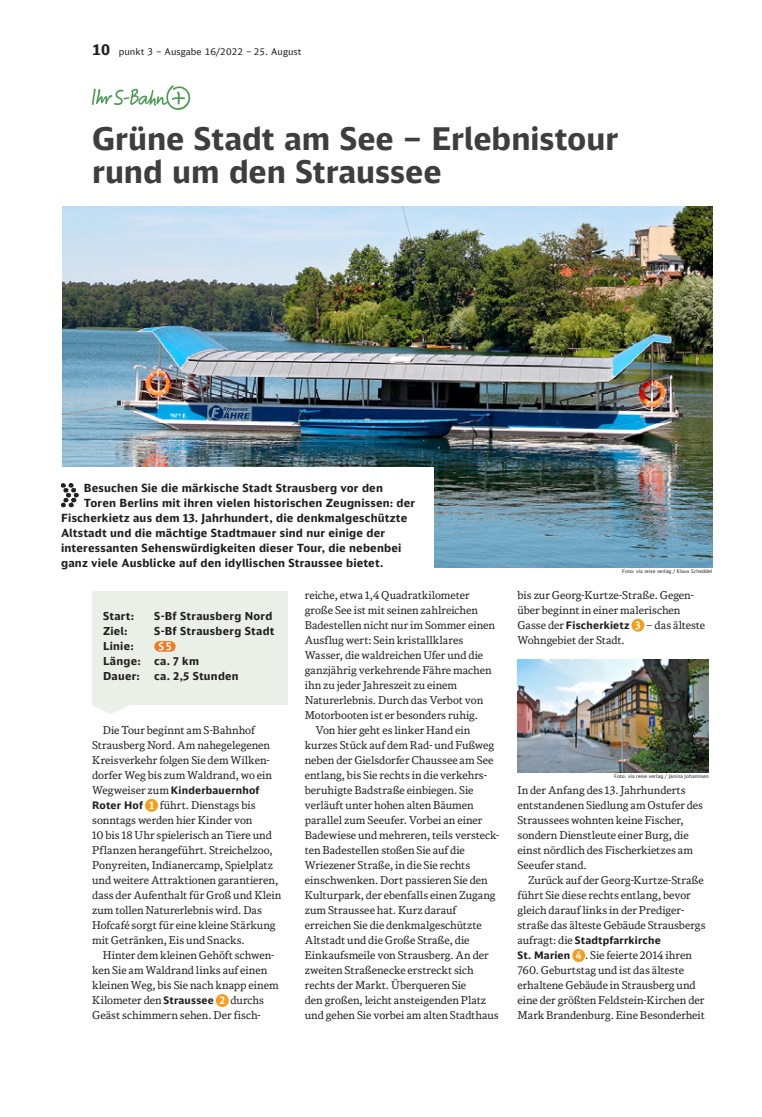
<style>
.page{position:relative;width:762px;height:1117px;background:#fff}
.page>*{position:absolute;margin:0;border:0;box-sizing:border-box;transform-origin:0 0}
.t1{font:700 31.25px/32.5px "DB Sans Alternate";letter-spacing:-.005em;color:#3e3e3f}
.t2{font:700 11.25px "DB Sans Alternate";letter-spacing:.015em;color:#231f20}
.t3{font:700 11px/15px "DB Sans Alternate";letter-spacing:.025em;color:#231f20}
.t4{font:10.75px/15px "DB News";color:#231f20}
.t5{font:700 10.38px "DB Sans Alternate";letter-spacing:.015em;color:#231f20}
.t6{font:9.38px "DB Sans";letter-spacing:.01em;color:#231f20}
.t7{font:5px "DB Sans Alternate";letter-spacing:.01em;color:#231f20}
.s1{font-weight:700;font-size:15px}
.s2{font-family:"DB News";font-weight:400;font-size:10.75px}
.s3{font-family:"DB Sans Alternate";font-weight:700;font-size:10.38px}
.s4{font-family:"DB Sans Cond Altern";font-weight:700;font-size:10.5px;color:#fff}
</style>
<div class="page">
<div style="left:145px;top:798px;width:13px;height:13px;background:#f89c1c;border-radius:50%"></div>
<div style="left:216px;top:993px;width:13px;height:13px;background:#f89c1c;border-radius:50%"></div>
<div style="left:631px;top:618px;width:13px;height:13px;background:#f89c1c;border-radius:50%"></div>
<img style="left:517px;top:659px;width:192px;height:113px">
<div style="left:572px;top:948px;width:13px;height:13px;background:#f89c1c;border-radius:50%"></div>
<img style="left:92px;top:85px;width:99px;height:25px">
<img style="left:62px;top:206px;width:650px;height:361px">
<div style="left:61px;top:466px;width:372px;height:106px;background:#fff"></div>
<img style="left:62px;top:483px;width:17px;height:24px">
<div style="left:92px;top:591px;width:195px;height:114px;background:#eaf0e7"></div>
<svg style="left:154px;top:641px;width:22px;height:10px"></svg>
<svg style="left:159px;top:642px;width:12px;height:8px"></svg>
<svg style="left:93px;top:705px;width:36px;height:8px"></svg>
<p class="t6" style="left:92px;top:46px;width:211px"><span class="s1">10</span> punkt 3 – Ausgabe 16/2022 – 25. August</p>
<p class="t1" style="left:92px;top:121px;width:528px">Grüne Stadt am See – Erlebnistour rund um den Straussee</p>
<p class="t2" style="left:84px;top:480px;width:300px">Besuchen Sie die märkische Stadt Strausberg vor den</p>
<p class="t2" style="left:84px;top:495px;width:333px">Toren Berlins mit ihren vielen historischen Zeugnissen: der</p>
<p class="t2" style="left:61px;top:510px;width:348px">Fischerkietz aus dem 13. Jahrhundert, die denkmalgeschützte</p>
<p class="t2" style="left:61px;top:525px;width:325px">Altstadt und die mächtige Stadtmauer sind nur einige der</p>
<p class="t2" style="left:61px;top:540px;width:342px">interessanten Sehenswürdigkeiten dieser Tour, die nebenbei</p>
<p class="t2" style="left:61px;top:555px;width:324px">ganz viele Ausblicke auf den idyllischen Straussee bietet.</p>
<p class="t3" style="left:103px;top:608px;width:33px">Start:</p>
<p class="t3" style="left:154px;top:608px;width:120px">S-Bf Strausberg Nord</p>
<p class="t3" style="left:103px;top:623px;width:26px">Ziel:</p>
<p class="t3" style="left:154px;top:623px;width:122px">S-Bf Strausberg Stadt</p>
<p class="t3" style="left:103px;top:638px;width:97px">Linie:<br>Länge: ca. 7 km<br>Dauer:</p>
<p class="t3" style="left:154px;top:668px;width:86px">ca. 2,5 Stunden</p>
<p class="t4" style="left:92px;top:722px;width:181px;text-indent:11px">Die Tour beginnt am S-Bahnhof Strausberg Nord. Am nahegelegenen Kreisverkehr folgen Sie dem Wilken&shy;dorfer Weg bis zum Waldrand, wo ein</p>
<p class="t5" style="left:92px;top:783px;width:169px"><span class="s2">Wegweiser zum</span> Kinderbauernhof</p>
<p class="t4" style="left:92px;top:797px;width:165px"><span class="s3">Roter Hof</span> <span class="s4">1</span> führt. Dienstags bis</p>
<p class="t4" style="left:92px;top:812px;width:162px">sonntags werden hier Kinder von</p>
<p class="t4" style="left:92px;top:827px;width:181px">10 bis 18 Uhr spielerisch an Tiere und</p>
<p class="t4" style="left:92px;top:842px;width:182px">Pflanzen herangeführt. Streichelzoo,</p>
<p class="t4" style="left:92px;top:857px;width:182px">Ponyreiten, Indianercamp, Spielplatz</p>
<p class="t4" style="left:92px;top:872px;width:188px">und weitere Attraktionen garantieren,</p>
<p class="t4" style="left:92px;top:887px;width:191px">dass der Aufenthalt für Groß und Klein</p>
<p class="t4" style="left:92px;top:902px;width:171px">zum tollen Naturerlebnis wird. Das</p>
<p class="t4" style="left:92px;top:917px;width:185px">Hofcafé sorgt für eine kleine Stärkung</p>
<p class="t4" style="left:92px;top:932px;width:154px">mit Getränken, Eis und Snacks.</p>
<p class="t4" style="left:103px;top:947px;width:173px">Hinter dem kleinen Gehöft schwen-</p>
<p class="t4" style="left:92px;top:962px;width:177px">ken Sie am Waldrand links auf einen</p>
<p class="t4" style="left:92px;top:977px;width:188px">kleinen Weg, bis Sie nach knapp einem</p>
<p class="t4" style="left:92px;top:992px;width:174px">Kilometer den <span class="s3">Straussee</span> <span class="s4">2</span> durchs</p>
<p class="t4" style="left:92px;top:1007px;width:169px">Geäst schimmern sehen. Der fisch-</p>
<p class="t4" style="left:305px;top:587px;width:166px">reiche, etwa 1,4 Quadratkilometer</p>
<p class="t4" style="left:305px;top:602px;width:175px">große See ist mit seinen zahlreichen</p>
<p class="t4" style="left:305px;top:617px;width:192px">Badestellen nicht nur im Sommer einen</p>
<p class="t4" style="left:305px;top:632px;width:160px">Ausflug wert: Sein kristallklares</p>
<p class="t4" style="left:305px;top:647px;width:180px">Wasser, die waldreichen Ufer und die</p>
<p class="t4" style="left:305px;top:662px;width:188px">ganzjährig verkehrende Fähre machen</p>
<p class="t4" style="left:305px;top:677px;width:154px">ihn zu jeder Jahreszeit zu einem</p>
<p class="t4" style="left:305px;top:692px;width:180px">Naturerlebnis. Durch das Verbot von</p>
<p class="t4" style="left:305px;top:707px;width:175px">Motorbooten ist er besonders ruhig.</p>
<p class="t4" style="left:315px;top:722px;width:157px">Von hier geht es linker Hand ein</p>
<p class="t4" style="left:305px;top:737px;width:191px">kurzes Stück auf dem Rad- und Fußweg</p>
<p class="t4" style="left:305px;top:752px;width:190px">neben der Gielsdorfer Chaussee am See</p>
<p class="t4" style="left:305px;top:767px;width:183px">entlang, bis Sie rechts in die verkehrs-</p>
<p class="t4" style="left:305px;top:782px;width:170px">beruhigte Badstraße einbiegen. Sie</p>
<p class="t4" style="left:305px;top:797px;width:170px">verläuft unter hohen alten Bäumen</p>
<p class="t4" style="left:305px;top:812px;width:179px">parallel zum Seeufer. Vorbei an einer</p>
<p class="t4" style="left:305px;top:827px;width:196px">Badewiese und mehreren, teils versteck-</p>
<p class="t4" style="left:305px;top:842px;width:162px">ten Badestellen stoßen Sie auf die</p>
<p class="t4" style="left:305px;top:857px;width:167px">Wriezener Straße, in die Sie rechts</p>
<p class="t4" style="left:305px;top:872px;width:185px">einschwenken. Dort passieren Sie den</p>
<p class="t4" style="left:305px;top:887px;width:192px">Kulturpark, der ebenfalls einen Zugang</p>
<p class="t4" style="left:305px;top:902px;width:153px">zum Straussee hat. Kurz darauf</p>
<p class="t4" style="left:305px;top:917px;width:178px">erreichen Sie die denkmalgeschützte</p>
<p class="t4" style="left:305px;top:932px;width:166px">Altstadt und die Große Straße, die</p>
<p class="t4" style="left:305px;top:947px;width:185px">Einkaufsmeile von Strausberg. An der</p>
<p class="t4" style="left:305px;top:962px;width:170px">zweiten Straßenecke erstreckt sich</p>
<p class="t4" style="left:305px;top:977px;width:163px">rechts der Markt. Überqueren Sie</p>
<p class="t4" style="left:305px;top:992px;width:183px">den großen, leicht ansteigenden Platz</p>
<p class="t4" style="left:305px;top:1007px;width:196px">und gehen Sie vorbei am alten Stadthaus</p>
<p class="t7" style="left:622px;top:567px;width:92px">Foto: via reise verlag / Klaus Scheddel</p>
<p class="t4" style="left:517px;top:587px;width:189px">bis zur Georg-Kurtze-Straße. Gegen&shy;über beginnt in einer malerischen Gasse der <span class="s3">Fischerkietz</span> <span class="s4">3</span> – das älteste Wohngebiet der Stadt.</p>
<p class="t7" style="left:614px;top:772px;width:96px">Foto: via reise verlag / Janina Johannsen</p>
<p class="t4" style="left:517px;top:782px;width:170px">In der Anfang des 13. Jahrhunderts</p>
<p class="t4" style="left:517px;top:797px;width:187px">entstandenen Siedlung am Ostufer des</p>
<p class="t4" style="left:517px;top:812px;width:168px">Straussees wohnten keine Fischer,</p>
<p class="t4" style="left:517px;top:827px;width:173px">sondern Dienstleute einer Burg, die</p>
<p class="t4" style="left:517px;top:842px;width:177px">einst nördlich des Fischerkietzes am</p>
<p class="t4" style="left:517px;top:857px;width:71px">Seeufer stand.</p>
<p class="t4" style="left:528px;top:872px;width:177px">Zurück auf der Georg-Kurtze-Straße</p>
<p class="t4" style="left:517px;top:887px;width:175px">führt Sie diese rechts entlang, bevor</p>
<p class="t4" style="left:517px;top:902px;width:168px">gleich darauf links in der Prediger-</p>
<p class="t4" style="left:517px;top:917px;width:190px">straße das älteste Gebäude Strausbergs</p>
<p class="t5" style="left:517px;top:933px;width:145px"><span class="s2">aufragt: die</span> Stadtpfarrkirche</p>
<p class="t4" style="left:517px;top:947px;width:189px"><span class="s3">St. Marien</span> <span class="s4">4</span> . Sie feierte 2014 ihren 760. Geburtstag und ist das älteste erhaltene Gebäude in Strausberg und eine der größten Feldstein-Kirchen der Mark Brandenburg. Eine Besonderheit</p>
</div>
